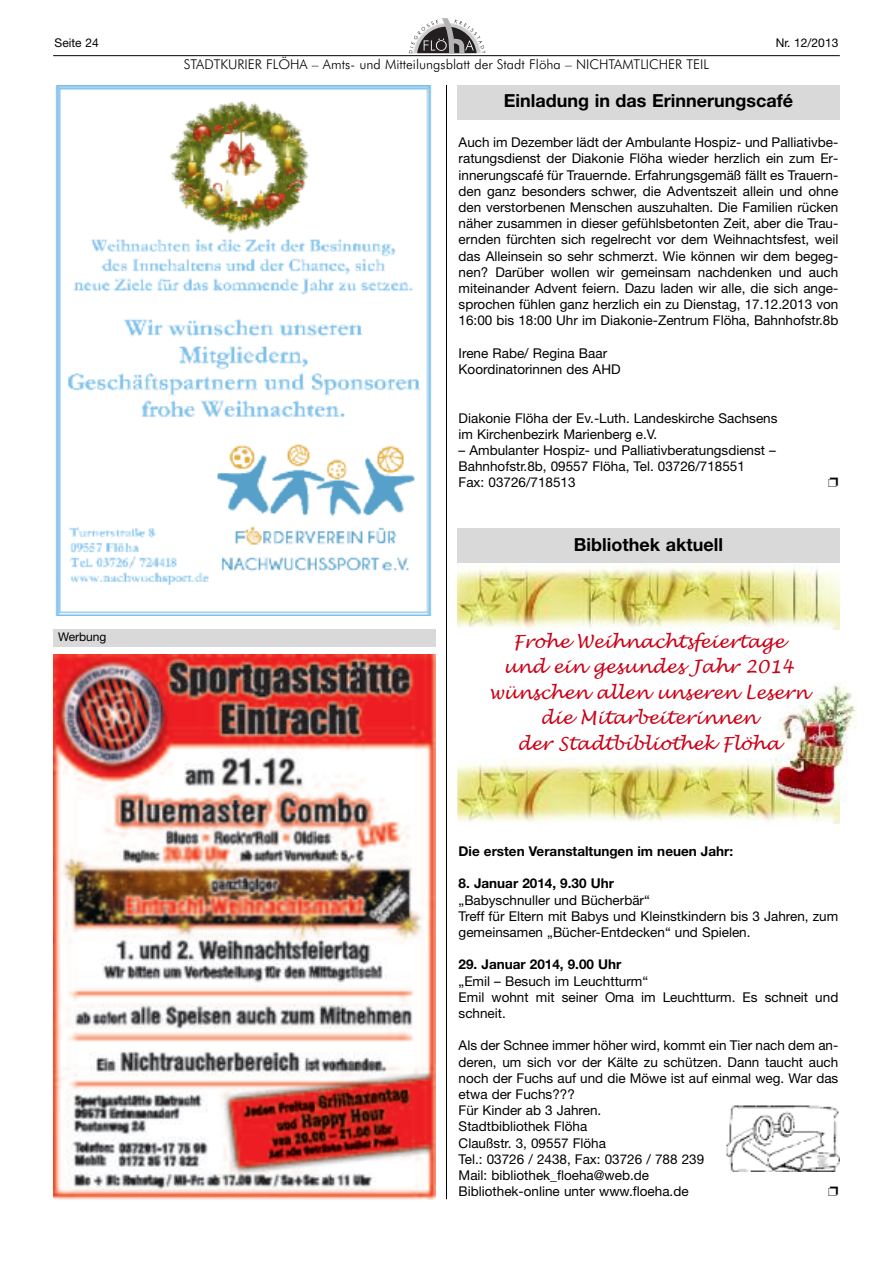
<style>
.page{position:relative;width:893px;height:1263px;background:#fff}
.page>*{position:absolute;margin:0;border:0;box-sizing:border-box;transform-origin:0 0}
.t1{font:italic 18px/25.5px "Lucida Handwriting";color:#ca0016;text-align:center}
.t2{font:700 18px "Helvetica Neue";color:#000}
.t3{font:13.5px/16.2px "Helvetica Neue";color:#000}
.t4{font:700 13.5px "Helvetica Neue";color:#000}
.t5{font:300 13.5px "Futura BT";color:#000}
.t6{font:12px "Helvetica Neue";color:#000}
</style>
<div class="page">
<hr style="left:53px;top:55px;width:787px;height:1px;background:#000">
<svg style="left:409px;top:18px;width:76px;height:35px"></svg>
<img style="left:53px;top:655px;width:383px;height:544px">
<hr style="left:446px;top:85px;width:1px;height:1114px;background:#000">
<div style="left:53px;top:629px;width:383px;height:17px;background:#d9d9d9"></div>
<img style="left:55px;top:85px;width:377px;height:530px">
<div style="left:457px;top:85px;width:383px;height:34px;background:#d9d9d9"></div>
<div style="left:457px;top:529px;width:383px;height:34px;background:#d9d9d9"></div>
<img style="left:726px;top:1105px;width:114px;height:67px">
<img style="left:457px;top:759px;width:318px;height:64px">
<img style="left:775px;top:813px;width:65px;height:11px">
<img style="left:457px;top:564px;width:383px;height:65px">
<img style="left:776px;top:683px;width:80px;height:119px">
<img style="left:775px;top:758px;width:65px;height:55px">
<p class="t6" style="left:55px;top:38px;width:46px">Seite 24</p>
<p class="t6" style="left:776px;top:38px;width:64px">Nr. 12/2013</p>
<p class="t5" style="left:184px;top:59px;width:527px">STADTKURIER FLÖHA – Amts- und Mitteilungsblatt der Stadt Flöha – NICHTAMTLICHER TEIL</p>
<h1 class="t2" style="left:504px;top:94px;width:291px">Einladung in das Erinnerungscafé</h1>
<p class="t3" style="left:459px;top:136px;width:381px;text-align:justify">Auch im Dezember lädt der Ambulante Hospiz- und Palliativbe&shy;ratungsdienst der Diakonie Flöha wieder herzlich ein zum Er&shy;innerungscafé für Trauernde. Erfahrungsgemäß fällt es Trauern&shy;den ganz besonders schwer, die Adventszeit allein und ohne den verstorbenen Menschen auszuhalten. Die Familien rücken näher zusammen in dieser gefühlsbetonten Zeit, aber die Trau&shy;ernden fürchten sich regelrecht vor dem Weihnachtsfest, weil das Alleinsein so sehr schmerzt. Wie können wir dem begeg&shy;nen? Darüber wollen wir gemeinsam nachdenken und auch miteinander Advent feiern. Dazu laden wir alle, die sich ange&shy;sprochen fühlen ganz herzlich ein zu Dienstag, 17.12.2013 von 16:00 bis 18:00 Uhr im Diakonie-Zentrum Flöha, Bahnhofstr.8b</p>
<p class="t3" style="left:459px;top:346px;width:164px">Irene Rabe/ Regina Baar<br>Koordinatorinnen des AHD</p>
<p class="t3" style="left:459px;top:411px;width:320px">Diakonie Flöha der Ev.-Luth. Landeskirche Sachsens im Kirchenbezirk Marienberg e.V.</p>
<p class="t3" style="left:459px;top:443px;width:319px">– Ambulanter Hospiz- und Palliativberatungsdienst –<br>Bahnhofstr.8b, 09557 Flöha, Tel. 03726/718551<br>Fax: 03726/718513</p>
<p class="t6" style="left:58px;top:632px;width:50px">Werbung</p>
<h1 class="t2" style="left:574px;top:538px;width:151px">Bibliothek aktuell</h1>
<h1 class="t1" style="left:489px;top:629px;width:321px">Frohe Weihnachtsfeiertage<br>und ein gesundes Jahr 2014 wünschen allen unseren Lesern die Mitarbeiterinnen<br>der Stadtbibliothek Flöha</h1>
<p class="t4" style="left:459px;top:846px;width:276px">Die ersten Veranstaltungen im neuen Jahr:</p>
<p class="t4" style="left:459px;top:879px;width:157px">8. Januar 2014, 9.30 Uhr</p>
<p class="t3" style="left:459px;top:893px;width:381px">„Babyschnuller und Bücherbär“<br>Treff für Eltern mit Babys und Kleinstkindern bis 3 Jahren, zum gemeinsamen „Bücher-Entdecken“ und Spielen.</p>
<p class="t4" style="left:459px;top:960px;width:164px">29. Januar 2014, 9.00 Uhr</p>
<p class="t3" style="left:459px;top:974px;width:381px">„Emil – Besuch im Leuchtturm“<br>Emil wohnt mit seiner Oma im Leuchtturm. Es schneit und schneit.</p>
<p class="t3" style="left:459px;top:1039px;width:381px">Als der Schnee immer höher wird, kommt ein Tier nach dem an&shy;deren, um sich vor der Kälte zu schützen. Dann taucht auch noch der Fuchs auf und die Möwe ist auf einmal weg. War das etwa der Fuchs???<br>Für Kinder ab 3 Jahren.<br>Stadtbibliothek Flöha<br>Claußstr. 3, 09557 Flöha<br>Tel.: 03726 / 2438, Fax: 03726 / 788 239<br>Mail: bibliothek_floeha@web.de<br>Bibliothek-online unter www.floeha.de</p>
</div>
